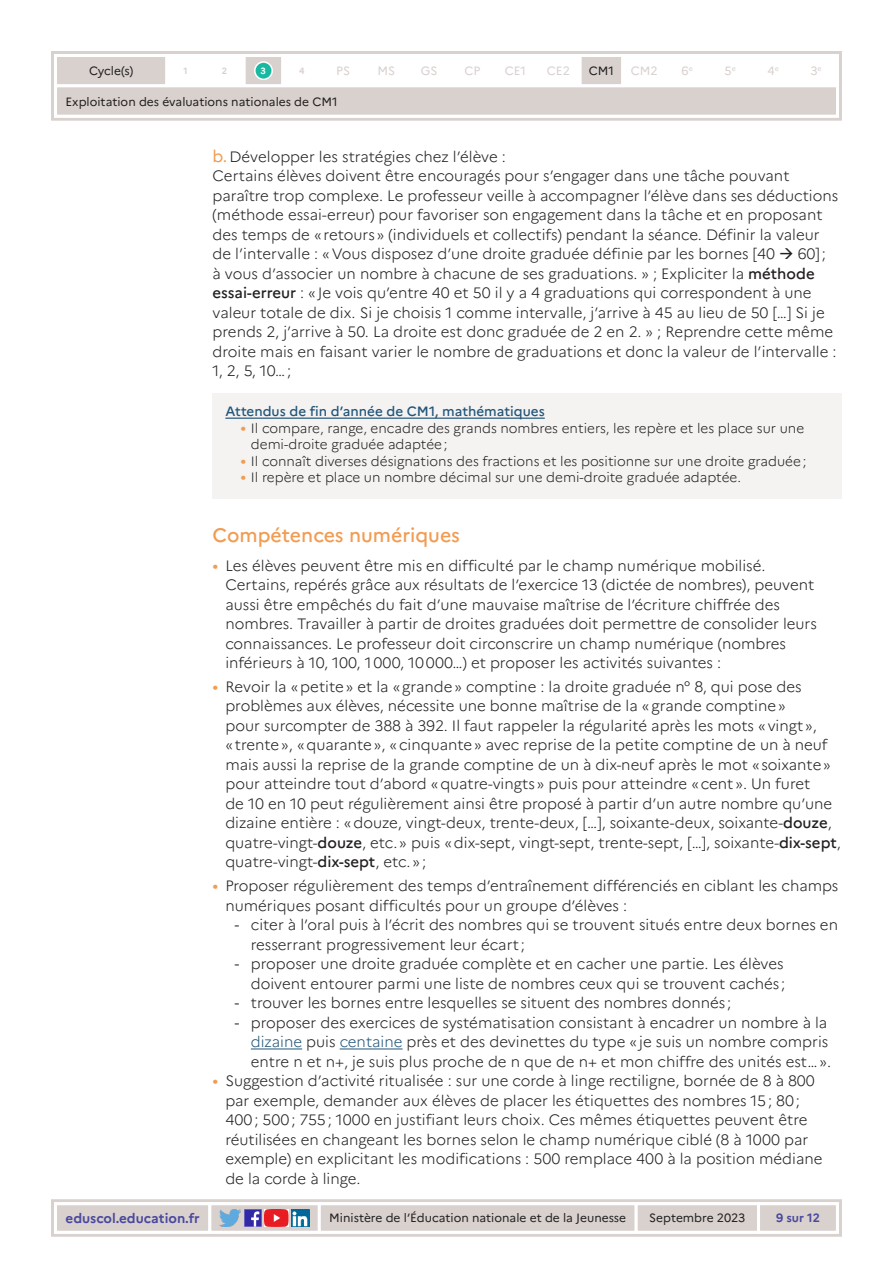
<style>
.page{position:relative;width:893px;height:1263px;background:#fff}
.page>*{position:absolute;margin:0;border:0;box-sizing:border-box;transform-origin:0 0}
._03_titre_2{font:500 19.5px "Marianne";color:#f29c52}
.Texte_courant{font:300 15px/19.5px "Marianne";color:#231f20}
.t1{font:300 13.5px/16.5px "Marianne";color:#231f20}
._08_txt_encadré{font:500 13.5px "Marianne";color:#22557a}
.t2{font:700 13.5px "Marianne";color:#4a489e}
.t3{font:12px "Marianne";color:#231f20}
.t4{font:12px "Marianne";color:#d8d1ce}
.t5{font:700 12px "Marianne";color:#4a489e}
.t6{font:700 9px "Marianne";color:#d8d1ce}
.t7{font:700 9px "Marianne";color:#fff}
.t8{font:7.05px "Marianne";color:#d8d1ce}
.s1{font-weight:400;font-size:16.5px;color:#f29c52}
.s2{font-weight:500}
.s3{font-family:"DIN Pro";font-weight:400}
.s4{color:#22557a}
</style>
<div class="page">
<div style="left:51px;top:1199px;width:791px;height:38px;border:3px solid #d8d1ce"></div>
<svg style="left:52px;top:1201px;width:788px;height:34px"></svg>
<div style="left:51px;top:51px;width:791px;height:70px;border:3px solid #d8d1ce"></div>
<svg style="left:53px;top:53px;width:787px;height:66px"></svg>
<hr style="left:251px;top:1048px;width:51px;height:1px;background:#22557a">
<hr style="left:340px;top:1048px;width:63px;height:1px;background:#22557a">
<div style="left:213px;top:393px;width:629px;height:106px;background:#f4f3f2"></div>
<hr style="left:225px;top:418px;width:320px;height:1px;background:#22557a">
<p class="t3" style="left:89px;top:64px;width:46px">Cycle(s)</p>
<p class="t6" style="left:184px;top:65px;width:6px">1</p>
<p class="t4" style="left:336px;top:64px;width:15px">PS</p>
<p class="t4" style="left:377px;top:64px;width:19px">MS</p>
<p class="t4" style="left:421px;top:64px;width:18px">GS</p>
<p class="t4" style="left:464px;top:64px;width:17px">CP</p>
<p class="t4" style="left:505px;top:64px;width:23px">CE1</p>
<p class="t3" style="left:589px;top:64px;width:27px">CM1</p>
<p class="t4" style="left:725px;top:64px;width:9px">5</p>
<p class="t4" style="left:681px;top:64px;width:13px">6<sup>e</sup></p>
<p class="t4" style="left:810px;top:64px;width:13px">3<sup>e</sup></p>
<p class="t4" style="left:547px;top:64px;width:25px">CE2</p>
<p class="t8" style="left:775px;top:64px;width:6px">e</p>
<p class="t4" style="left:631px;top:64px;width:28px">CM2</p>
<p class="t8" style="left:732px;top:64px;width:6px">e</p>
<p class="t4" style="left:767px;top:64px;width:9px">4</p>
<p class="t6" style="left:222px;top:65px;width:7px">2</p>
<p class="t7" style="left:260px;top:65px;width:7px">3</p>
<p class="t6" style="left:299px;top:65px;width:7px">4</p>
<p class="t3" style="left:66px;top:94px;width:274px">Exploitation des évaluations nationales de CM1</p>
<p class="Texte_courant" style="left:213px;top:147px;width:295px"><span class="s1">b.</span> Développer les stratégies chez l’élève :</p>
<p class="Texte_courant" style="left:213px;top:166px;width:627px">Certains élèves doivent être encouragés pour s’engager dans une tâche pouvant paraître trop complexe. Le professeur veille à accompagner l’élève dans ses déductions (méthode essai-erreur) pour favoriser son engagement dans la tâche et en proposant des temps de «retours» (individuels et collectifs) pendant la séance. Définir la valeur de l’intervalle : «Vous disposez d’une droite graduée définie par les bornes [40 → 60];<br>à vous d’associer un nombre à chacune de ses graduations. » ; Expliciter la <span class="s2">méthode essai-erreur</span> : «Je vois qu’entre 40 et 50 il y a 4 graduations qui correspondent à une valeur totale de dix. Si je choisis 1 comme intervalle, j’arrive à 45 au lieu de 50 […] Si je prends 2, j’arrive à 50. La droite est donc graduée de 2 en 2. » ; Reprendre cette même droite mais en faisant varier le nombre de graduations et donc la valeur de l’intervalle :<br>1, 2, 5, 10… ;</p>
<p class="_08_txt_encadré" style="left:225px;top:403px;width:321px">Attendus de fin d’année de CM1, mathématiques</p>
<p class="t1" style="left:251px;top:420px;width:555px;text-indent:-10px"><span class="s1">•</span> Il compare, range, encadre des grands nombres entiers, les repère et les place sur une demi-droite graduée adaptée;</p>
<p class="t1" style="left:241px;top:453px;width:567px"><span class="s1">•</span> Il connaît diverses désignations des fractions et les positionne sur une droite graduée;</p>
<p class="t1" style="left:241px;top:469px;width:502px"><span class="s1">•</span> Il repère et place un nombre décimal sur une demi-droite graduée adaptée.</p>
<p class="_03_titre_2" style="left:213px;top:524px;width:249px">Compétences numériques</p>
<p class="Texte_courant" style="left:225px;top:555px;width:593px;text-indent:-13px"><span class="s1">•</span> Les élèves peuvent être mis en difficulté par le champ numérique mobilisé.<br>Certains, repérés grâce aux résultats de l’exercice 13 (dictée de nombres), peuvent aussi être empêchés du fait d’une mauvaise maîtrise de l’écriture chiffrée des nombres. Travailler à partir de droites graduées doit permettre de consolider leurs connaissances. Le professeur doit circonscrire un champ numérique (nombres inférieurs à 10, 100, 1000, 10000…) et proposer les activités suivantes :</p>
<p class="Texte_courant" style="left:225px;top:677px;width:617px;text-indent:-13px"><span class="s1">•</span> Revoir la «petite» et la «grande» comptine : la droite graduée n° 8, qui pose des problèmes aux élèves, nécessite une bonne maîtrise de la «grande comptine»<br>pour surcompter de 388 à 392. Il faut rappeler la régularité après les mots «vingt», «trente», «quarante», «cinquante» avec reprise de la petite comptine de un à neuf mais aussi la reprise de la grande comptine de un à dix-neuf après le mot «soixante» pour atteindre tout d’abord «quatre-vingts» puis pour atteindre «cent». Un furet<br>de 10 en 10 peut régulièrement ainsi être proposé à partir d’un autre nombre qu’une dizaine entière : «douze, vingt-deux, trente-deux, […], soixante-deux, soixante-<span class="s2">douze</span>, quatre-vingt-<span class="s2">douze</span>, etc.» puis «dix-sept, vingt-sept, trente-sept, […], soixante-<span class="s2">dix-sept</span>, quatre-vingt-<span class="s2">dix-sept</span>, etc.»;</p>
<p class="Texte_courant" style="left:225px;top:876px;width:615px;text-indent:-13px"><span class="s1">•</span> Proposer régulièrement des temps d’entraînement différenciés en ciblant les champs numériques posant difficultés pour un groupe d’élèves :</p>
<p class="Texte_courant" style="left:251px;top:915px;width:589px;text-indent:-17px"><span class="s3">-</span> citer à l’oral puis à l’écrit des nombres qui se trouvent situés entre deux bornes en resserrant progressivement leur écart ;</p>
<p class="Texte_courant" style="left:234px;top:954px;width:553px;text-align:right"><span class="s3">-</span> proposer une droite graduée complète et en cacher une partie. Les élèves doivent entourer parmi une liste de nombres ceux qui se trouvent cachés ;</p>
<p class="Texte_courant" style="left:234px;top:993px;width:499px"><span class="s3">-</span> trouver les bornes entre lesquelles se situent des nombres donnés ;</p>
<p class="Texte_courant" style="left:251px;top:1012px;width:582px;text-indent:-17px"><span class="s3">-</span> proposer des exercices de systématisation consistant à encadrer un nombre à la <span class="s4">dizaine</span> puis <span class="s4">centaine</span> près et des devinettes du type «je suis un nombre compris entre n et n+, je suis plus proche de n que de n+ et mon chiffre des unités est…».</p>
<p class="Texte_courant" style="left:225px;top:1071px;width:599px;text-indent:-13px"><span class="s1">•</span> Suggestion d’activité ritualisée : sur une corde à linge rectiligne, bornée de 8 à 800 par exemple, demander aux élèves de placer les étiquettes des nombres 15; 80; 400; 500; 755; 1000 en justifiant leurs choix. Ces mêmes étiquettes peuvent être réutilisées en changeant les bornes selon le champ numérique ciblé (8 à 1000 par exemple) en explicitant les modifications : 500 remplace 400 à la position médiane de la corde à linge.</p>
<p class="t2" style="left:66px;top:1210px;width:136px">eduscol.education.fr</p>
<p class="t3" style="left:329px;top:1211px;width:298px">Ministère de l’Éducation nationale et de la Jeunesse</p>
<p class="t3" style="left:649px;top:1211px;width:98px">Septembre 2023</p>
<p class="t5" style="left:776px;top:1211px;width:45px">9 sur 12</p>
</div>
